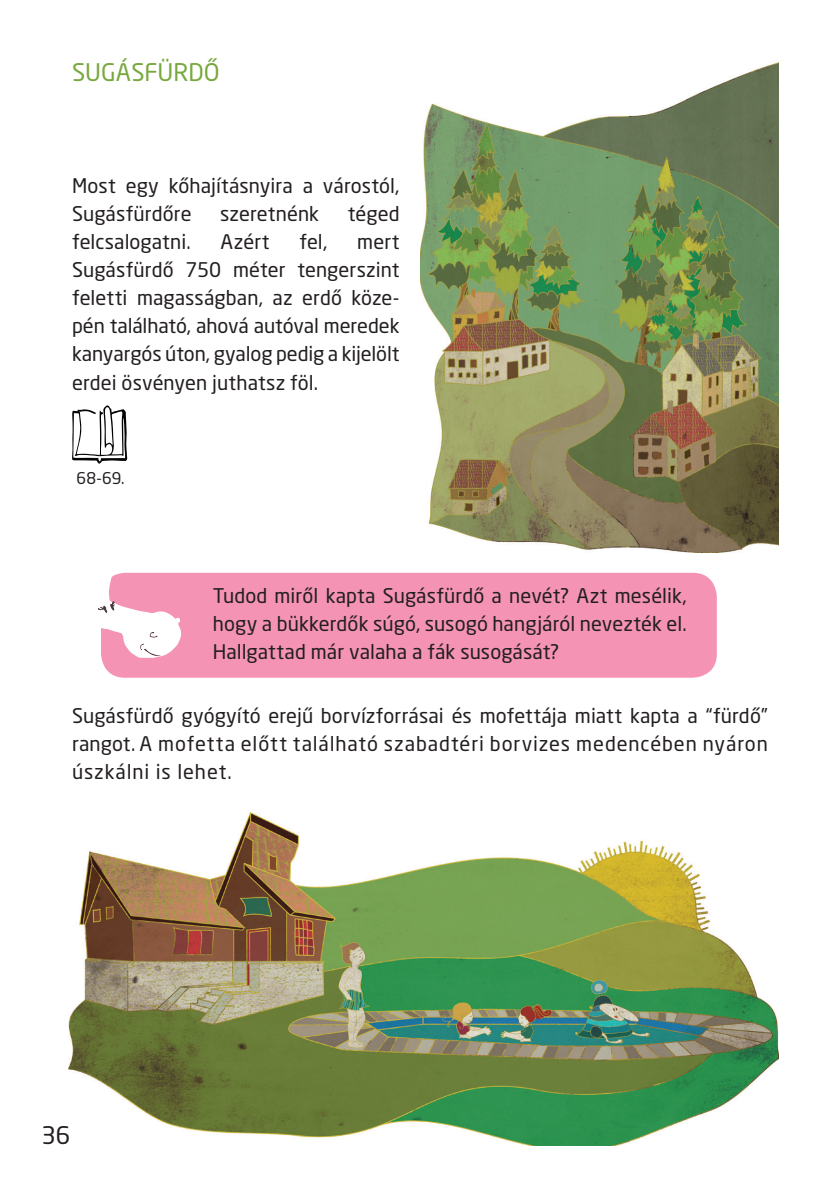
<style>
.page{position:relative;width:840px;height:1191px;background:#fff}
.page>*{position:absolute;margin:0;border:0;box-sizing:border-box;transform-origin:0 0}
.t1{font:24px "Neo Sans Pro";color:#79a840}
.t2{font:24px "Neo Sans Pro";color:#231f20}
.t3{font:20px/28px "Neo Sans Pro";letter-spacing:.005em;color:#231f20;text-align:justify}
.t4{font:16px "Neo Sans Pro";color:#231f20}
</style>
<div class="page">
<img style="left:420px;top:62px;width:357px;height:491px">
<div style="left:101px;top:573px;width:615px;height:104px;background:#f493b3;border-radius:24px"></div>
<svg style="left:98px;top:573px;width:83px;height:85px"></svg>
<img style="left:69px;top:812px;width:708px;height:333px">
<svg style="left:72px;top:405px;width:55px;height:59px"></svg>
<p class="t1" style="left:72px;top:57px;width:149px">SUGÁSFÜRDŐ</p>
<p class="t3" style="left:72px;top:171px;width:329px">Most egy kőhajításnyira a várostól,<br>Sugásfürdőre</p>
<p class="t3" style="left:220px;top:199px;width:101px">szeretnénk</p>
<p class="t3" style="left:347px;top:199px;width:53px">téged</p>
<p class="t3" style="left:72px;top:227px;width:120px">felcsalogatni.</p>
<p class="t3" style="left:220px;top:227px;width:50px">Azért</p>
<p class="t3" style="left:299px;top:227px;width:29px">fel,</p>
<p class="t3" style="left:72px;top:227px;width:329px;text-indent:285px">mert Sugásfürdő 750 méter tengerszint feletti magasságban, az erdő köze&shy;pén található, ahová autóval meredek kanyargós úton, gyalog pedig a kijelölt erdei ösvényen juthatsz föl.</p>
<p class="t4" style="left:77px;top:468px;width:49px">68-69.</p>
<p class="t3" style="left:213px;top:581px;width:475px">Tudod miről kapta Sugásfürdő a nevét? Azt mesélik, hogy a bükkerdők súgó, susogó hangjáról nevezték el.<br>Hallgattad már valaha a fák susogását?</p>
<p class="t3" style="left:72px;top:701px;width:697px">Sugásfürdő gyógyító erejű borvízforrásai és mofettája miatt kapta a “fürdő” rangot. A mofetta előtt található szabadtéri borvizes medencében nyáron úszkálni is lehet.</p>
<p class="t2" style="left:41px;top:1120px;width:30px">36</p>
</div>
